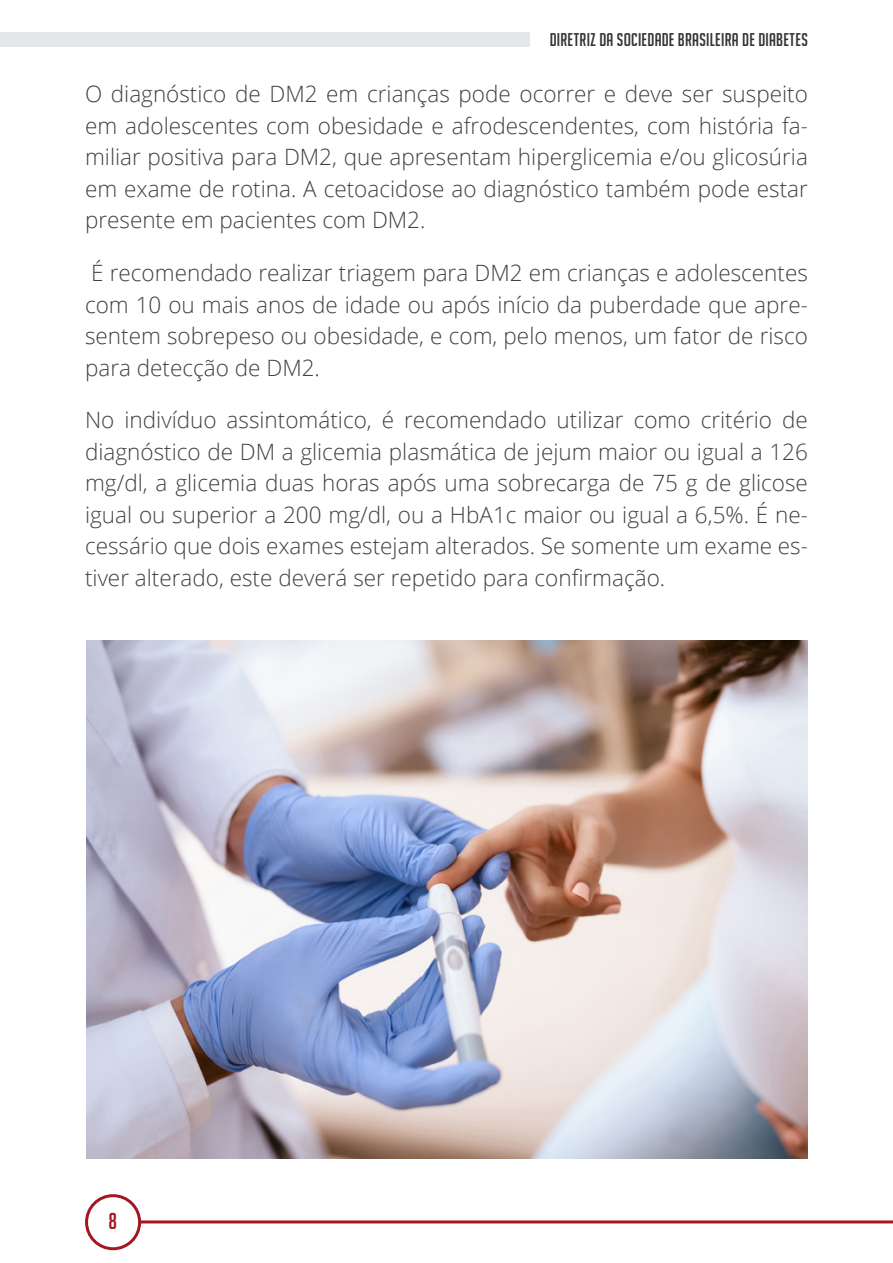
<style>
.page{position:relative;width:893px;height:1263px;background:#fff}
.page>*{position:absolute;margin:0;border:0;box-sizing:border-box;transform-origin:0 0}
.t1{font:300 22.5px/31.5px "Open Sans";color:#414042;text-align:justify}
.t2{font:22.5px "Big Noodle Titling";color:#a41720}
.t3{font:18px "Big Noodle Titling";letter-spacing:.015em;color:#000}
</style>
<div class="page">
<hr style="left:121px;top:1220px;width:772px;height:3px;background:#a41720">
<div style="left:87px;top:1196px;width:53px;height:53px;background:#fff;border-radius:50%"></div>
<div style="left:85px;top:1194px;width:56px;height:56px;border:3px solid #a41720;border-radius:50%"></div>
<img style="left:87px;top:640px;width:721px;height:519px">
<div style="left:0;top:33px;width:530px;height:14px;background:#e6e7e8"></div>
<p class="t3" style="left:550px;top:30px;width:260px">DIRETRIZ DA SOCIEDADE BRASILEIRA DE DIABETES</p>
<p class="t1" style="left:85px;top:78px;width:724px">O diagnóstico de DM2 em crianças pode ocorrer e deve ser suspeito em adolescentes com obesidade e afrodescendentes, com história fa&shy;miliar positiva para DM2, que apresentam hiperglicemia e/ou glicosúria em exame de rotina. A cetoacidose ao diagnóstico também pode estar presente em pacientes com DM2.</p>
<p class="t1" style="left:85px;top:257px;width:724px">É recomendado realizar triagem para DM2 em crianças e adolescentes com 10 ou mais anos de idade ou após início da puberdade que apre&shy;sentem sobrepeso ou obesidade, e com, pelo menos, um fator de risco para detecção de DM2.</p>
<p class="t1" style="left:85px;top:404px;width:724px">No indivíduo assintomático, é recomendado utilizar como critério de diagnóstico de DM a glicemia plasmática de jejum maior ou igual a 126 mg/dl, a glicemia duas horas após uma sobrecarga de 75 g de glicose igual ou superior a 200 mg/dl, ou a HbA1c maior ou igual a 6,5%. É ne&shy;cessário que dois exames estejam alterados. Se somente um exame es&shy;tiver alterado, este deverá ser repetido para confirmação.</p>
<p class="t2" style="left:108px;top:1209px;width:10px">8</p>
</div>
